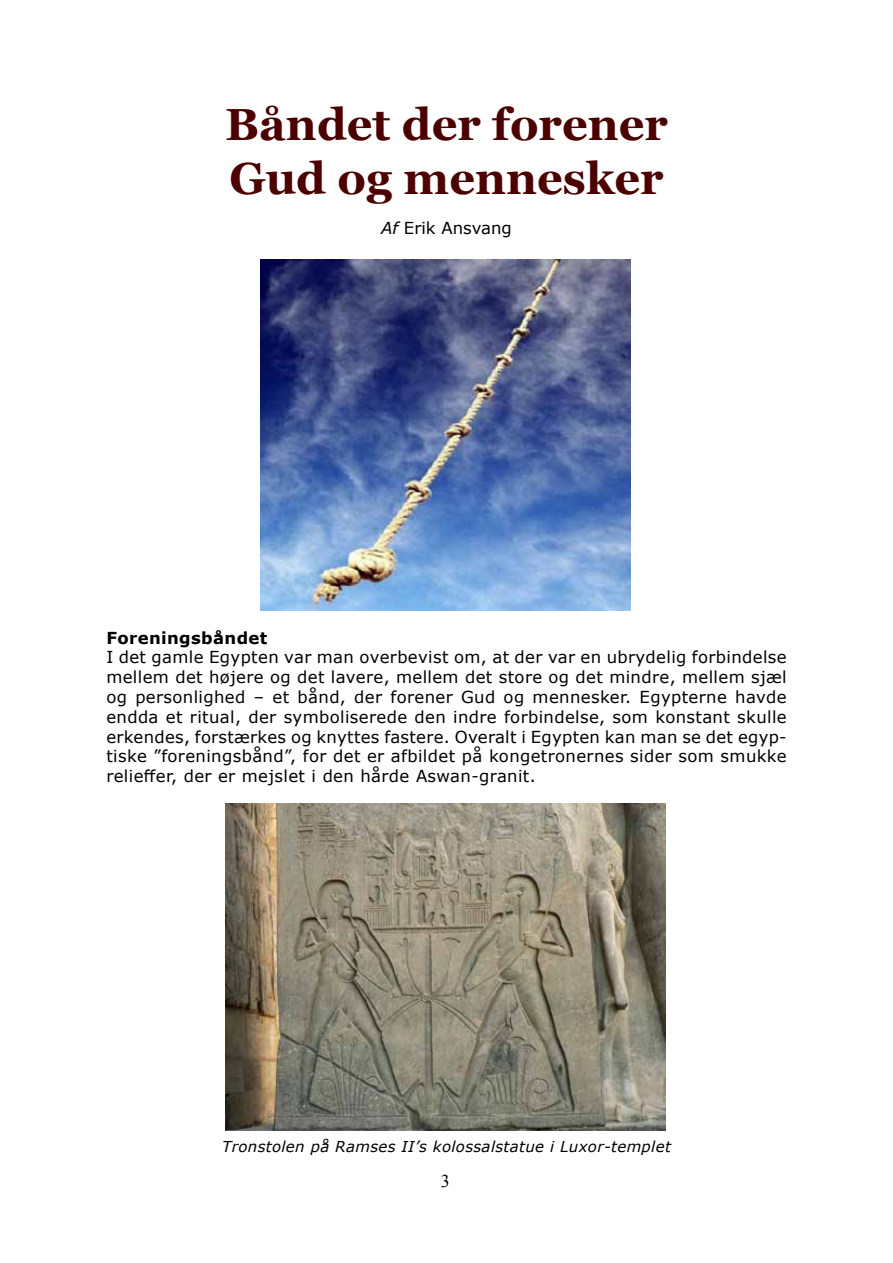
<style>
.page{position:relative;width:893px;height:1263px;background:#fff}
.page>*{position:absolute;margin:0;border:0;box-sizing:border-box;transform-origin:0 0}
.t1{font:700 45px/54px "Georgia";color:#4c0000}
.t2{font:18px "Times New Roman";color:#000}
.t3{font:16.5px/19.8px "Verdana";letter-spacing:.02em;color:#000;text-align:justify}
.t4{font:700 16.5px "Verdana";letter-spacing:.02em;color:#000}
.t5{font:16.5px "Verdana";color:#000}
.t6{font:italic 15px "Verdana";letter-spacing:.02em;color:#000}
.s1{font-style:italic}
</style>
<div class="page">
<img style="left:260px;top:259px;width:371px;height:351px">
<img style="left:226px;top:803px;width:439px;height:327px">
<h1 class="t1" style="left:225px;top:98px;width:444px">Båndet der forener<br>Gud og mennesker</h1>
<p class="t5" style="left:381px;top:217px;width:132px"><span class="s1">Af</span> Erik Ansvang</p>
<p class="t4" style="left:106px;top:626px;width:163px">Foreningsbåndet</p>
<p class="t3" style="left:106px;top:647px;width:682px">I det gamle Egypten var man overbevist om, at der var en ubrydelig forbindelse mellem det højere og det lavere, mellem det store og det mindre, mellem sjæl og personlighed – et bånd, der forener Gud og mennesker. Egypterne havde endda et ritual, der symboliserede den indre forbindelse, som konstant skulle erkendes, forstærkes og knyttes fastere. Overalt i Egypten kan man se det egyp&shy;tiske ”foreningsbånd”, for det er afbildet på kongetronernes sider som smukke relieffer, der er mejslet i den hårde Aswan-granit.</p>
<p class="t6" style="left:222px;top:1136px;width:450px">Tronstolen på Ramses II’s kolossalstatue i Luxor-templet</p>
<p class="t2" style="left:441px;top:1169px;width:10px">3</p>
</div>
